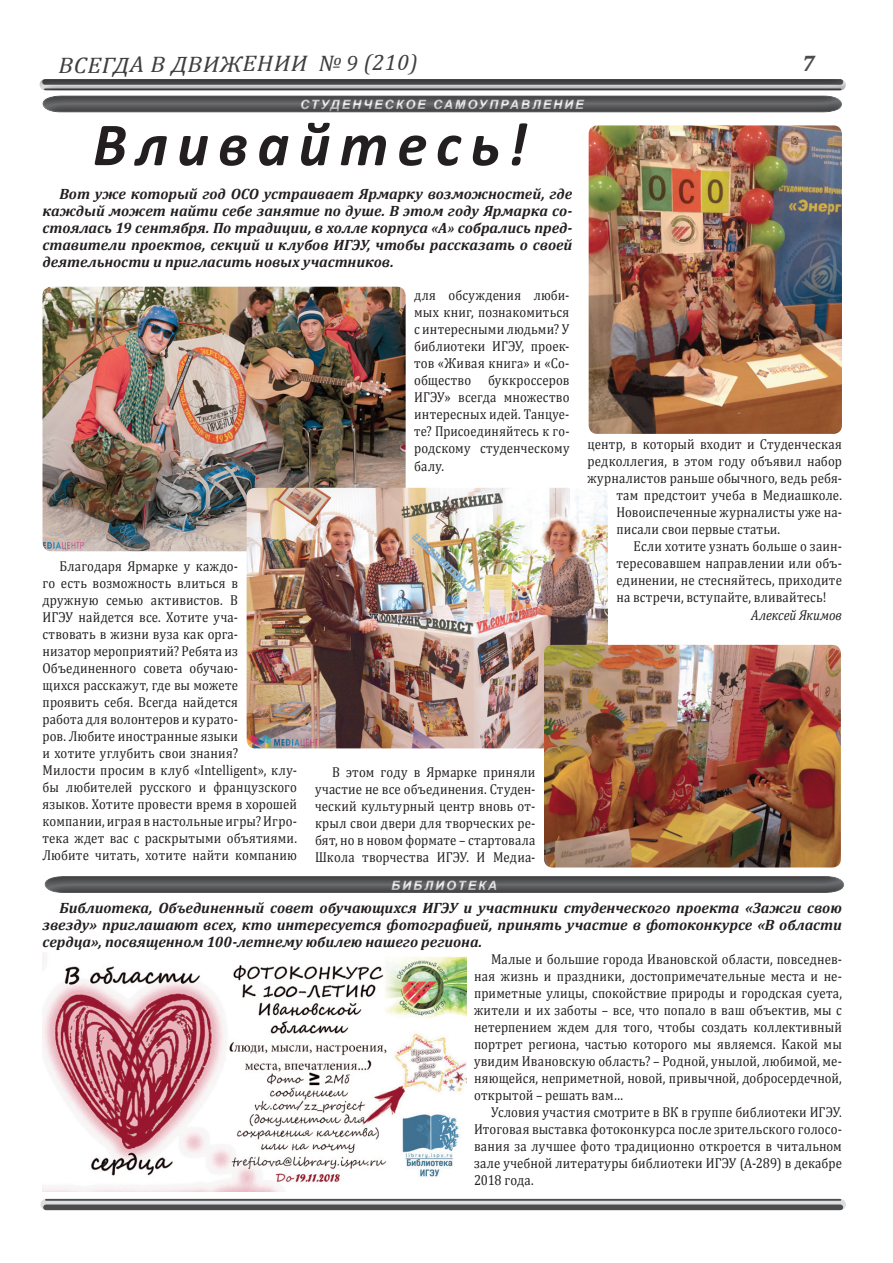
<style>
.page{position:relative;width:893px;height:1263px;background:#fff}
.page>*{position:absolute;margin:0;border:0;box-sizing:border-box;transform-origin:0 0}
.t1{font:italic 700 61.8px "Calibri";letter-spacing:.15em;color:#231f20}
.t2{font:italic 22.5px "Cambria";color:#3e3e3f;scale:1.09 1}
.t3{font:italic 700 15px/17px "Cambria";color:#231f20;text-align:justify}
.t4{font:14.4px/17px "Cambria";letter-spacing:.01em;color:#231f20;text-align:justify;scale:.89 1}
.t5{font:italic 14.4px "Cambria";letter-spacing:-.005em;color:#231f20;scale:.89 1}
.t6{font:italic 700 12.9px "Arial";letter-spacing:.15em;color:#fff}
.s1{font-size:14.4px}
</style>
<div class="page">
<div style="left:46px;top:1199px;width:794px;height:11px;background:#dcdddf"></div>
<hr style="left:46px;top:1199px;width:794px;height:2px;background:#4b4c4d">
<div style="left:46px;top:1204px;width:794px;height:6px;background:#4b4c4d"></div>
<div style="left:0;top:34px;width:890px;height:102px;background:#231f20;opacity:.5"></div>
<div style="left:41px;top:84px;width:801px;height:31px;background:#231f20;opacity:.5"></div>
<img style="left:43px;top:952px;width:424px;height:239px">
<div style="left:44px;top:864px;width:801px;height:31px;background:#231f20;opacity:.5"></div>
<img style="left:43px;top:287px;width:363px;height:264px">
<img style="left:589px;top:125px;width:253px;height:309px">
<img style="left:247px;top:488px;width:361px;height:260px">
<img style="left:544px;top:645px;width:297px;height:222px">
<svg style="left:804px;top:56px;width:12px;height:15px"></svg>
<h2 class="t2" style="left:58px;top:51px;width:331px;rotate:-1deg">ВСЕГДА В ДВИЖЕНИИ № 9 (210)</h2>
<p class="t6" style="left:300px;top:96px;width:285px">СТУДЕНЧЕСКОЕ САМОУПРАВЛЕНИЕ</p>
<h1 class="t1" style="left:93px;top:105px;width:436px">Вливайтесь!</h1>
<p class="t3" style="left:43px;top:185px;width:531px;text-indent:17px">Вот уже который год ОСО устраивает Ярмарку возможностей, где каждый может найти себе занятие по душе. В этом году Ярмарка со&shy;стоялась 19 сентября. По традиции, в холле корпуса <span class="s1">«</span>А<span class="s1">»</span> собрались пред&shy;ставители проектов, секций и клубов ИГЭУ, чтобы рассказать о своей деятельности и пригласить новых участников.</p>
<p class="t4" style="left:414px;top:287px;width:176px">для обсуждения люби&shy;мых книг, познакомиться с интересными людьми? У библиотеки ИГЭУ, проек&shy;тов «Живая книга» и «Со&shy;общество буккроссеров ИГЭУ» всегда множество интересных идей. Танцуе&shy;те? Присоединяйтесь к го&shy;родскому студенческому балу.</p>
<p class="t4" style="left:43px;top:557px;width:287px;text-align:left;text-indent:17px">Благодаря Ярмарке у каждо-<br>го есть возможность влиться в дружную семью активистов. В<br>ИГЭУ найдется все. Хотите уча-<br>ствовать в жизни вуза как орга-<br>низатор мероприятий? Ребята из Объединенного совета обучаю-<br>щихся расскажут, где вы можете проявить себя. Всегда найдется<br>работа для волонтеров и курато-<br>ров. Любите иностранные языки<br>и хотите углубить свои знания?<br>Милости просим в клуб «Intelligent», клу&shy;бы любителей русского и французского языков. Хотите провести время в хорошей компании, играя в настольные игры? Игро&shy;тека ждет вас с раскрытыми объятиями.<br>Любите читать, хотите найти компанию</p>
<p class="t4" style="left:315px;top:763px;width:249px;text-indent:17px">В этом году в Ярмарке приняли участие не все объединения. Студен&shy;ческий культурный центр вновь от&shy;крыл свои двери для творческих ре&shy;бят, но в новом формате – стартовала Школа творчества ИГЭУ. И Медиа-</p>
<p class="t4" style="left:587px;top:436px;width:287px">центр, в который входит и Студенческая</p>
<p class="t4" style="left:587px;top:453px;width:287px">редколлегия, в этом году объявил набор</p>
<p class="t4" style="left:587px;top:470px;width:287px">журналистов раньше обычного, ведь ребя-</p>
<p class="t4" style="left:616px;top:487px;width:255px">там предстоит учеба в Медиашколе.</p>
<p class="t4" style="left:616px;top:504px;width:255px">Новоиспеченные журналисты уже на-</p>
<p class="t4" style="left:616px;top:521px;width:186px">писали свои первые статьи.</p>
<p class="t4" style="left:633px;top:538px;width:236px">Если хотите узнать больше о заин-</p>
<p class="t4" style="left:616px;top:555px;width:255px">тересовавшем направлении или объ-</p>
<p class="t4" style="left:616px;top:572px;width:255px">единении, не стесняйтесь, приходите</p>
<p class="t4" style="left:616px;top:589px;width:237px">на встречи, вступайте, вливайтесь!</p>
<p class="t5" style="left:751px;top:605px;width:103px">Алексей Якимов</p>
<p class="t6" style="left:391px;top:876px;width:107px">БИБЛИОТЕКА</p>
<p class="t3" style="left:43px;top:899px;width:801px;text-indent:17px">Библиотека, Объединенный совет обучающихся ИГЭУ и участники студенческого проекта «Зажги свою звезду» приглашают всех, кто интересуется фотографией, принять участие в фотоконкурсе «В области сердца», посвященном 100-летнему юбилею нашего региона.</p>
<p class="t4" style="left:474px;top:950px;width:415px;text-indent:17px">Малые и большие города Ивановской области, повседнев&shy;ная жизнь и праздники, достопримечательные места и не&shy;приметные улицы, спокойствие природы и городская суета, жители и их заботы – все, что попало в ваш объектив, мы с нетерпением ждем для того, чтобы создать коллективный портрет региона, частью которого мы являемся. Какой мы увидим Ивановскую область? – Родной, унылой, любимой, ме&shy;няющейся, неприметной, новой, привычной, добросердечной, открытой – решать вам…</p>
<p class="t4" style="left:474px;top:1103px;width:415px;text-indent:17px">Условия участия смотрите в ВК в группе библиотеки ИГЭУ.<br>Итоговая выставка фотоконкурса после зрительского голосо&shy;вания за лучшее фото традиционно откроется в читальном зале учебной литературы библиотеки ИГЭУ (А-289) в декабре 2018 года.</p>
</div>
